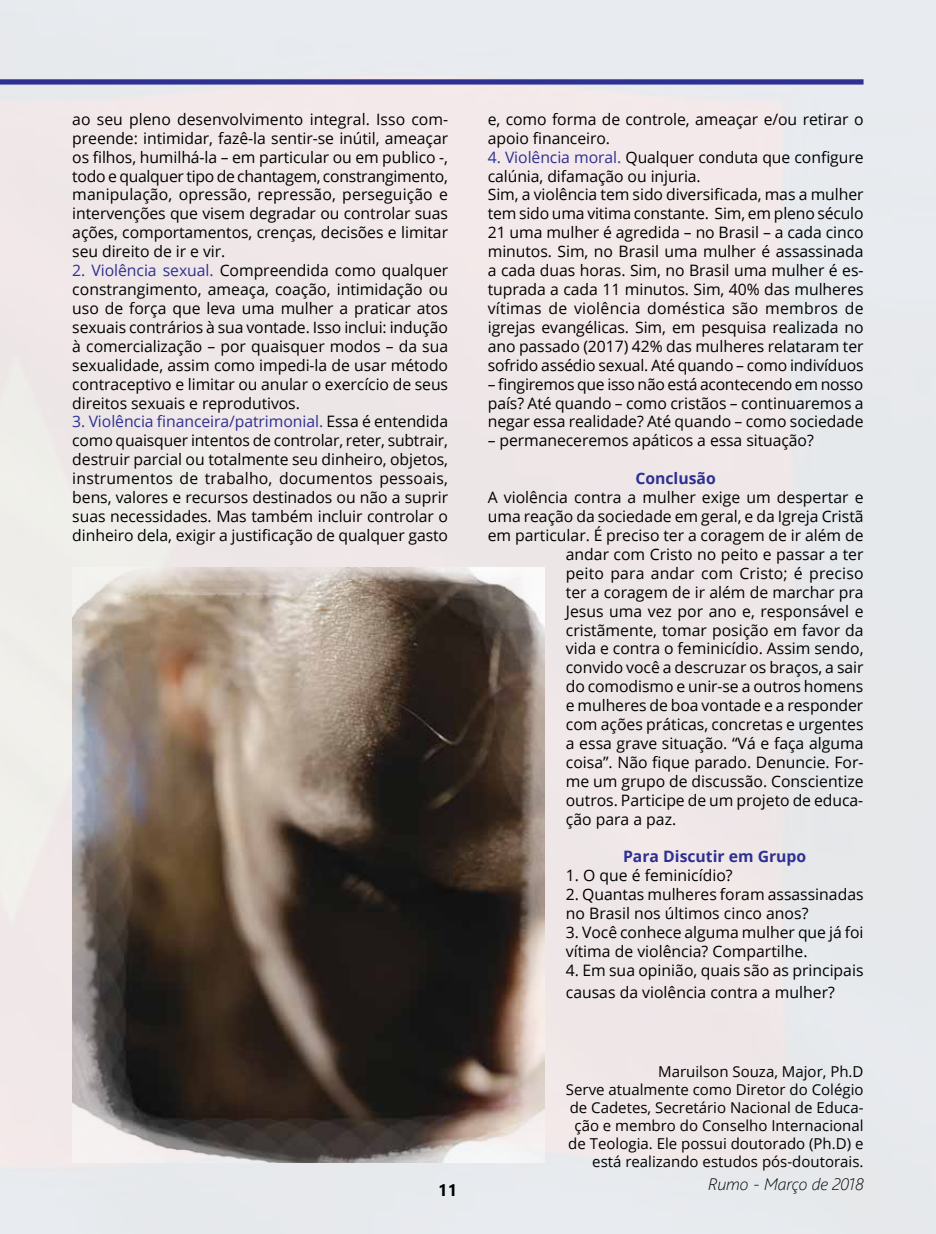
<style>
.page{position:relative;width:936px;height:1234px;background:#fff}
.page>*{position:absolute;margin:0;border:0;box-sizing:border-box;transform-origin:0 0}
.t1{font:italic 300 16.5px "Segoe UI";color:#000}
.t2{font:700 16.5px "Segoe UI";color:#000}
.t3{font:15.75px/18.9px "Open Sans";letter-spacing:-.005em;color:#000}
.t4{font:700 15.75px "Open Sans";color:#2e3092}
.t5{font:15px/18px "Open Sans";color:#000;text-align:right}
.s1{color:#2e3092}
</style>
<div class="page">
<div style="left:0;top:0;width:935px;height:1233px;background:#eee8e9"></div>
<svg style="left:0;top:79px;width:863px;height:6px;background:#44459c"></svg>
<img style="left:72px;top:567px;width:472px;height:595px">
<p class="t3" style="left:72px;top:109px;width:377px;text-align:justify">ao seu pleno desenvolvimento integral. Isso com&shy;preende: intimidar, fazê-la sentir-se inútil, ameaçar os filhos, humilhá-la – em particular ou em publico -, todo e qualquer tipo de chantagem, constrangimento, manipulação, opressão, repressão, perseguição e intervenções que visem degradar ou controlar suas ações, comportamentos, crenças, decisões e limitar seu direito de ir e vir.</p>
<p class="t3" style="left:72px;top:260px;width:377px;text-align:justify"><span class="s1">2. Violência sexual.</span> Compreendida como qualquer constrangimento, ameaça, coação, intimidação ou uso de força que leva uma mulher a praticar atos sexuais contrários à sua vontade. Isso inclui: indução à comercialização – por quaisquer modos – da sua sexualidade, assim como impedi-la de usar método contraceptivo e limitar ou anular o exercício de seus direitos sexuais e reprodutivos.</p>
<p class="t3" style="left:72px;top:412px;width:377px;text-align:justify"><span class="s1">3. Violência financeira/patrimonial.</span> Essa é entendida como quaisquer intentos de controlar, reter, subtrair, destruir parcial ou totalmente seu dinheiro, objetos, instrumentos de trabalho, documentos pessoais, bens, valores e recursos destinados ou não a suprir suas necessidades. Mas também incluir controlar o dinheiro dela, exigir a justificação de qualquer gasto</p>
<p class="t3" style="left:487px;top:109px;width:377px">e, como forma de controle, ameaçar e/ou retirar o apoio financeiro.</p>
<p class="t3" style="left:487px;top:147px;width:377px"><span class="s1">4. Violência moral.</span> Qualquer conduta que configure calúnia, difamação ou injuria.<br>Sim, a violência tem sido diversificada, mas a mulher tem sido uma vitima constante. Sim, em pleno século 21 uma mulher é agredida – no Brasil – a cada cinco minutos. Sim, no Brasil uma mulher é assassinada a cada duas horas. Sim, no Brasil uma mulher é es&shy;tuprada a cada 11 minutos. Sim, 40% das mulheres vítimas de violência doméstica são membros de igrejas evangélicas. Sim, em pesquisa realizada no ano passado (2017) 42% das mulheres relataram ter sofrido assédio sexual. Até quando – como indivíduos</p>
<p class="t3" style="left:487px;top:374px;width:377px;text-align:justify">– fingiremos que isso não está acontecendo em nosso país? Até quando – como cristãos – continuaremos a negar essa realidade? Até quando – como sociedade</p>
<p class="t3" style="left:487px;top:430px;width:327px">– permaneceremos apáticos a essa situação?</p>
<p class="t4" style="left:635px;top:467px;width:82px">Conclusão</p>
<p class="t3" style="left:487px;top:487px;width:377px">A violência contra a mulher exige um despertar e</p>
<p class="t3" style="left:487px;top:506px;width:377px">uma reação da sociedade em geral, e da Igreja Cristã</p>
<p class="t3" style="left:487px;top:525px;width:377px">em particular. É preciso ter a coragem de ir além de</p>
<p class="t3" style="left:566px;top:544px;width:299px">andar com Cristo no peito e passar a ter</p>
<p class="t3" style="left:566px;top:563px;width:299px">peito para andar com Cristo; é preciso</p>
<p class="t3" style="left:566px;top:582px;width:299px">ter a coragem de ir além de marchar pra</p>
<p class="t3" style="left:566px;top:601px;width:299px">Jesus uma vez por ano e, responsável e</p>
<p class="t3" style="left:566px;top:619px;width:299px">cristãmente, tomar posição em favor da</p>
<p class="t3" style="left:566px;top:638px;width:299px">vida e contra o feminicídio. Assim sendo,</p>
<p class="t3" style="left:566px;top:657px;width:299px">convido você a descruzar os braços, a sair</p>
<p class="t3" style="left:566px;top:676px;width:299px">do comodismo e unir-se a outros homens</p>
<p class="t3" style="left:566px;top:695px;width:299px">e mulheres de boa vontade e a responder</p>
<p class="t3" style="left:566px;top:714px;width:299px">com ações práticas, concretas e urgentes</p>
<p class="t3" style="left:566px;top:733px;width:299px">a essa grave situação. “Vá e faça alguma</p>
<p class="t3" style="left:566px;top:752px;width:299px">coisa”. Não fique parado. Denuncie. For-</p>
<p class="t3" style="left:566px;top:771px;width:299px">me um grupo de discussão. Conscientize</p>
<p class="t3" style="left:566px;top:790px;width:299px">outros. Participe de um projeto de educa-</p>
<p class="t3" style="left:566px;top:808px;width:112px">ção para a paz.</p>
<p class="t4" style="left:623px;top:845px;width:185px">Para Discutir em Grupo</p>
<p class="t3" style="left:566px;top:865px;width:168px">1. O que é feminicídio?</p>
<p class="t3" style="left:566px;top:884px;width:299px">2. Quantas mulheres foram assassinadas no Brasil nos últimos cinco anos?</p>
<p class="t3" style="left:566px;top:922px;width:299px">3. Você conhece alguma mulher que já foi vítima de violência? Compartilhe.</p>
<p class="t3" style="left:566px;top:958px;width:299px;line-height:21.6px">4. Em sua opinião, quais são as principais causas da violência contra a mulher?</p>
<p class="t5" style="left:566px;top:1061px;width:299px">Maruilson Souza, Major, Ph.D<br>Serve atualmente como Diretor do Colégio de Cadetes, Secretário Nacional de Educa&shy;ção e membro do Conselho Internacional de Teologia. Ele possui doutorado (Ph.D) e está realizando estudos pós-doutorais.</p>
<p class="t2" style="left:438px;top:1176px;width:20px">11</p>
<p class="t1" style="left:708px;top:1171px;width:157px">Rumo - Março de 2018</p>
</div>
